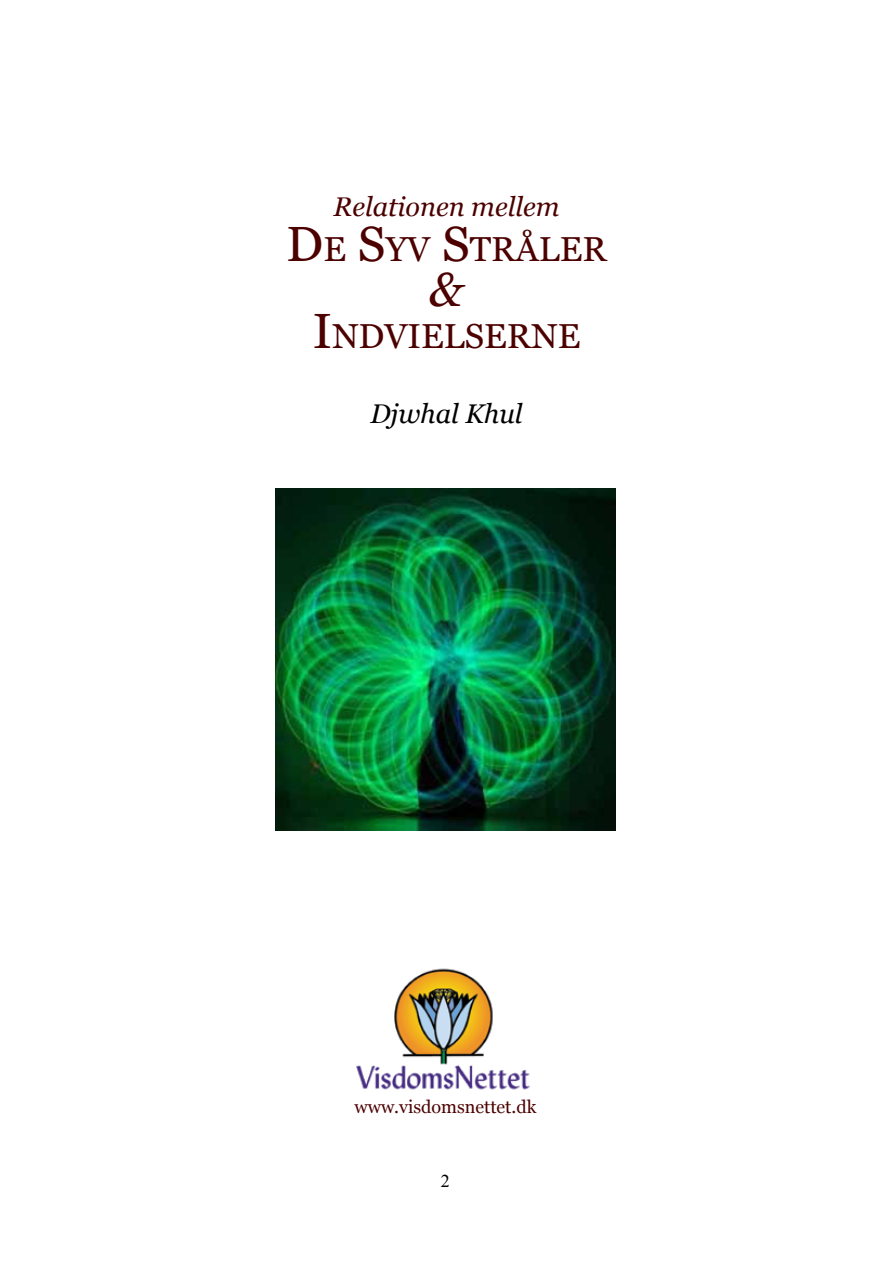
<style>
.page{position:relative;width:893px;height:1263px;background:#fff}
.page>*{position:absolute;margin:0;border:0;box-sizing:border-box;transform-origin:0 0}
.t1{font:italic 48px "Georgia";color:#4c0000}
.t2{font:34.65px "Georgia";color:#4c0000}
.t3{font:italic 27px "Georgia";color:#4c0000}
.t4{font:italic 27px "Georgia";color:#000}
.t5{font:18px "Georgia";color:#4c0000}
.t6{font:18px "Times New Roman";color:#000}
.s1{font-size:49.5px}
</style>
<div class="page">
<img style="left:356px;top:968px;width:174px;height:122px">
<img style="left:275px;top:489px;width:341px;height:341px">
<p class="t3" style="left:333px;top:190px;width:228px">Relationen mellem</p>
<p class="t2" style="left:286px;top:228px;width:322px"><span class="s1">D</span>E <span class="s1">S</span>YV <span class="s1">S</span>TRÅLER</p>
<h1 class="t1" style="left:429px;top:260px;width:36px">&amp;</h1>
<p class="t2" style="left:313px;top:315px;width:269px"><span class="s1">I</span>NDVIELSERNE</p>
<p class="t4" style="left:370px;top:396px;width:154px">Djwhal Khul</p>
<p class="t5" style="left:354px;top:1096px;width:183px">www.visdomsnettet.dk</p>
<p class="t6" style="left:441px;top:1169px;width:10px">2</p>
</div>
